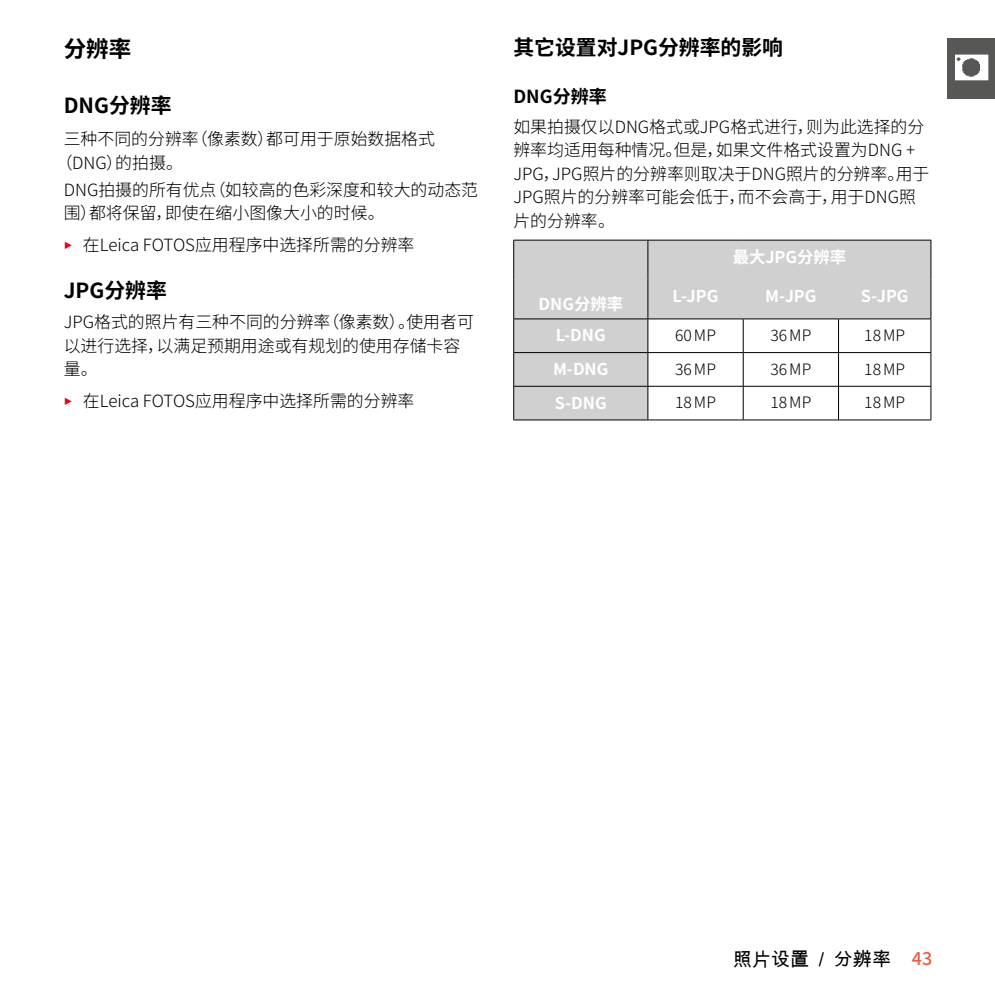
<style>
.page{position:relative;width:995px;height:995px;background:#fff}
.page>*{position:absolute;margin:0;border:0;box-sizing:border-box;transform-origin:0 0}
.Heading____Heading_01{font:200 22.5px "Source Han Sans CNVF";color:#000}
.Heading____Heading_02{font:200 20.7px "Source Han Sans CNVF";color:#000}
.t1{font:19.12px "Arial Unicode MS";color:#000}
.Heading____Heading_03_blind{font:200 18px "Source Han Sans CNVF";color:#000}
.Text____Body_Text{font:200 16.88px/23.6px "Source Han Sans CNVF";color:#000}
.Text____Body_Text-2{font:200 16.2px "Source Han Sans CNVF";color:#fff}
.Text____Body_Text-3{font:200 15.75px "Source Han Sans CNVF";color:#000}
.s1{font-family:"Corporate S";font-weight:300;color:#e3051b}
.s2{font-family:"Source Han Sans CNVF";font-weight:200;font-size:18px;color:#eb5d46}
</style>
<div class="page">
<div style="left:947px;top:38px;width:48px;height:60px;background:#575756"></div>
<img style="left:956px;top:54px;width:33px;height:27px">
<svg style="left:514px;top:241px;width:417px;height:179px;fill:#d0d0d0"></svg>
<hr style="left:931px;top:240px;width:1px;height:40px;background:#000">
<hr style="left:513px;top:240px;width:135px;height:1px;background:#000">
<hr style="left:513px;top:240px;width:1px;height:40px;background:#000">
<hr style="left:648px;top:240px;width:95px;height:1px;background:#000">
<hr style="left:647px;top:240px;width:1px;height:40px;background:#000">
<hr style="left:743px;top:240px;width:96px;height:1px;background:#000">
<hr style="left:839px;top:240px;width:92px;height:1px;background:#000">
<hr style="left:513px;top:280px;width:1px;height:39px;background:#000">
<hr style="left:647px;top:280px;width:1px;height:39px;background:#000">
<hr style="left:931px;top:280px;width:1px;height:39px;background:#000">
<hr style="left:513px;top:319px;width:135px;height:1px;background:#000">
<hr style="left:513px;top:319px;width:1px;height:33px;background:#000">
<hr style="left:648px;top:319px;width:95px;height:1px;background:#000">
<hr style="left:647px;top:319px;width:1px;height:33px;background:#000">
<hr style="left:743px;top:319px;width:96px;height:1px;background:#000">
<hr style="left:743px;top:319px;width:1px;height:33px;background:#000">
<hr style="left:839px;top:319px;width:92px;height:1px;background:#000">
<hr style="left:838px;top:319px;width:1px;height:33px;background:#000">
<hr style="left:931px;top:319px;width:1px;height:33px;background:#000">
<hr style="left:513px;top:352px;width:135px;height:1px;background:#000">
<hr style="left:513px;top:353px;width:1px;height:33px;background:#000">
<hr style="left:648px;top:352px;width:95px;height:1px;background:#000">
<hr style="left:647px;top:353px;width:1px;height:33px;background:#000">
<hr style="left:743px;top:352px;width:96px;height:1px;background:#000">
<hr style="left:743px;top:353px;width:1px;height:33px;background:#000">
<hr style="left:839px;top:352px;width:92px;height:1px;background:#000">
<hr style="left:838px;top:353px;width:1px;height:33px;background:#000">
<hr style="left:931px;top:353px;width:1px;height:33px;background:#000">
<hr style="left:513px;top:386px;width:135px;height:1px;background:#000">
<hr style="left:513px;top:387px;width:1px;height:33px;background:#000">
<hr style="left:648px;top:386px;width:95px;height:1px;background:#000">
<hr style="left:647px;top:387px;width:1px;height:33px;background:#000">
<hr style="left:743px;top:386px;width:96px;height:1px;background:#000">
<hr style="left:743px;top:387px;width:1px;height:33px;background:#000">
<hr style="left:839px;top:386px;width:92px;height:1px;background:#000">
<hr style="left:838px;top:387px;width:1px;height:33px;background:#000">
<hr style="left:931px;top:387px;width:1px;height:33px;background:#000">
<hr style="left:513px;top:420px;width:135px;height:1px;background:#000">
<hr style="left:648px;top:420px;width:95px;height:1px;background:#000">
<hr style="left:743px;top:420px;width:96px;height:1px;background:#000">
<hr style="left:839px;top:420px;width:92px;height:1px;background:#000">
<p class="Heading____Heading_01" style="left:64px;top:36px;width:69px">分辨率</p>
<p class="Heading____Heading_02" style="left:64px;top:94px;width:109px">DNG分辨率</p>
<p class="Text____Body_Text" style="left:56px;top:127px;width:381px;text-indent:8px">三种不同的分辨率（像素数）都可用于原始数据格式（DNG）的拍摄。</p>
<p class="Text____Body_Text" style="left:64px;top:178px;width:416px">DNG拍摄的所有优点（如较高的色彩深度和较大的动态范围）都将保留，即使在缩小图像大小的时候。</p>
<p class="Text____Body_Text" style="left:64px;top:233px;width:352px"><span class="s1">▸</span> 在Leica FOTOS应用程序中选择所需的分辨率</p>
<p class="Heading____Heading_02" style="left:64px;top:279px;width:105px">JPG分辨率</p>
<p class="Text____Body_Text" style="left:64px;top:310px;width:412px">JPG格式的照片有三种不同的分辨率（像素数）。使用者可以进行选择，以满足预期用途或有规划的使用存储卡容量。</p>
<p class="Text____Body_Text" style="left:64px;top:389px;width:352px"><span class="s1">▸</span> 在Leica FOTOS应用程序中选择所需的分辨率</p>
<p class="Heading____Heading_02" style="left:513px;top:36px;width:271px">其它设置对JPG分辨率的影响</p>
<p class="Heading____Heading_03_blind" style="left:513px;top:86px;width:95px">DNG分辨率</p>
<p class="Text____Body_Text" style="left:513px;top:115px;width:418px">如果拍摄仅以DNG格式或JPG格式进行，则为此选择的分辨率均适用每种情况。但是，如果文件格式设置为DNG +<br>JPG，JPG照片的分辨率则取决于DNG照片的分辨率。用于<br>JPG照片的分辨率可能会低于，而不会高于，用于DNG照片的分辨率。</p>
<p class="Text____Body_Text-2" style="left:539px;top:295px;width:86px">DNG分辨率</p>
<p class="Text____Body_Text-2" style="left:733px;top:248px;width:115px">最大JPG分辨率</p>
<p class="Text____Body_Text-2" style="left:673px;top:287px;width:47px">L-JPG</p>
<p class="Text____Body_Text-2" style="left:765px;top:287px;width:53px">M-JPG</p>
<p class="Text____Body_Text-2" style="left:861px;top:287px;width:49px">S-JPG</p>
<p class="Text____Body_Text-2" style="left:556px;top:326px;width:52px">L-DNG</p>
<p class="Text____Body_Text-3" style="left:675px;top:326px;width:42px">60MP</p>
<p class="Text____Body_Text-3" style="left:770px;top:326px;width:42px">36MP</p>
<p class="Text____Body_Text-3" style="left:864px;top:326px;width:42px">18MP</p>
<p class="Text____Body_Text-2" style="left:553px;top:360px;width:57px">M-DNG</p>
<p class="Text____Body_Text-3" style="left:675px;top:360px;width:42px">36MP</p>
<p class="Text____Body_Text-3" style="left:770px;top:360px;width:42px">36MP</p>
<p class="Text____Body_Text-3" style="left:864px;top:360px;width:42px">18MP</p>
<p class="Text____Body_Text-2" style="left:555px;top:394px;width:54px">S-DNG</p>
<p class="Text____Body_Text-3" style="left:675px;top:394px;width:42px">18MP</p>
<p class="Text____Body_Text-3" style="left:770px;top:394px;width:42px">18MP</p>
<p class="Text____Body_Text-3" style="left:864px;top:394px;width:42px">18MP</p>
<p class="t1" style="left:733px;top:946px;width:201px">照片设置 / 分辨率 <span class="s2">43</span></p>
</div>
